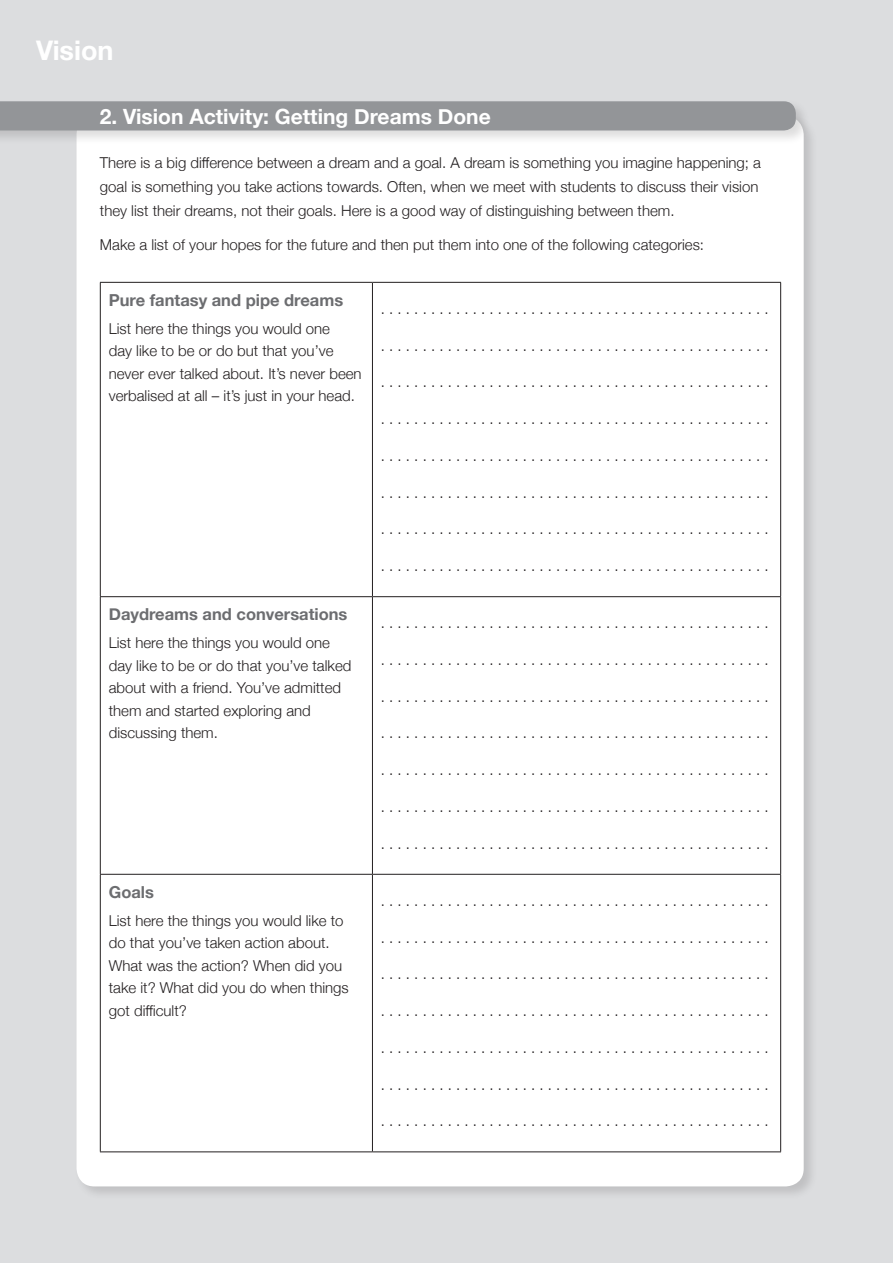
<style>
.page{position:relative;width:893px;height:1263px;background:#dcdddf}
.page>*{position:absolute;margin:0;border:0;box-sizing:border-box;transform-origin:0 0}
.t1{font:700 27px "Helvetica Neue";color:#fff}
._08_activity_heading{font:700 21px "Helvetica Neue";color:#fff}
._06_B_head{font:700 16.5px "Helvetica Neue";color:#6c6d70}
._07_Bullet_list{font:300 15px "Helvetica Neue";color:#231f20}
._04_body_text{font:300 15px/22.5px "Helvetica Neue";color:#231f20}
</style>
<div class="page">
<div style="left:74px;top:114px;width:744px;height:1086px;background:#231f20;opacity:.15"></div>
<div style="left:77px;top:117px;width:727px;height:1069px;background:#fff;border-radius:18px"></div>
<div style="left:0;top:99px;width:810px;height:46px;background:#231f20;opacity:.15"></div>
<div style="left:0;top:101px;width:796px;height:29px;background:#939598"></div>
<hr style="left:100px;top:282px;width:272px;height:1px;background:#231f20">
<hr style="left:100px;top:283px;width:1px;height:313px;background:#231f20">
<hr style="left:372px;top:282px;width:409px;height:1px;background:#231f20">
<hr style="left:372px;top:283px;width:1px;height:313px;background:#231f20">
<hr style="left:780px;top:283px;width:1px;height:313px;background:#231f20">
<hr style="left:100px;top:596px;width:272px;height:1px;background:#231f20">
<hr style="left:100px;top:597px;width:1px;height:277px;background:#231f20">
<hr style="left:372px;top:596px;width:409px;height:1px;background:#231f20">
<hr style="left:372px;top:597px;width:1px;height:277px;background:#231f20">
<hr style="left:780px;top:597px;width:1px;height:277px;background:#231f20">
<hr style="left:100px;top:874px;width:272px;height:1px;background:#231f20">
<hr style="left:100px;top:875px;width:1px;height:276px;background:#231f20">
<hr style="left:372px;top:874px;width:409px;height:1px;background:#231f20">
<hr style="left:372px;top:875px;width:1px;height:276px;background:#231f20">
<hr style="left:780px;top:875px;width:1px;height:276px;background:#231f20">
<hr style="left:100px;top:1151px;width:272px;height:1px;background:#231f20">
<hr style="left:372px;top:1151px;width:409px;height:1px;background:#231f20">
<h1 class="t1" style="left:36px;top:30px;width:79px">Vision</h1>
<p class="_08_activity_heading" style="left:100px;top:100px;width:392px">2. Vision Activity: Getting Dreams Done</p>
<p class="_04_body_text" style="left:100px;top:149px;width:663px;line-height:24px">There is a big difference between a dream and a goal. A dream is something you imagine happening; a goal is something you take actions towards. Often, when we meet with students to discuss their vision they list their dreams, not their goals. Here is a good way of distinguishing between them.</p>
<p class="_04_body_text" style="left:100px;top:233px;width:606px">Make a list of your hopes for the future and then put them into one of the following categories:</p>
<p class="_06_B_head" style="left:109px;top:287px;width:236px">Pure fantasy and pipe dreams</p>
<p class="_04_body_text" style="left:109px;top:316px;width:254px">List here the things you would one<br>day like to be or do but that you’ve never ever talked about. It’s never been verbalised at all – it’s just in your head.</p>
<p class="_06_B_head" style="left:109px;top:601px;width:240px">Daydreams and conversations</p>
<p class="_04_body_text" style="left:109px;top:630px;width:244px">List here the things you would one day like to be or do that you’ve talked about with a friend. You’ve admitted them and started exploring and discussing them.</p>
<p class="_06_B_head" style="left:109px;top:879px;width:47px">Goals</p>
<p class="_04_body_text" style="left:109px;top:908px;width:242px">List here the things you would like to do that you’ve taken action about.<br>What was the action? When did you take it? What did you do when things got difficult?</p>
<p class="_07_Bullet_list" style="left:381px;top:296px;width:389px">. . . . . . . . . . . . . . . . . . . . . . . . . . . . . . . . . . . . . . . . . . . . . . .</p>
<p class="_07_Bullet_list" style="left:381px;top:333px;width:389px">. . . . . . . . . . . . . . . . . . . . . . . . . . . . . . . . . . . . . . . . . . . . . . .</p>
<p class="_07_Bullet_list" style="left:381px;top:370px;width:389px">. . . . . . . . . . . . . . . . . . . . . . . . . . . . . . . . . . . . . . . . . . . . . . .</p>
<p class="_07_Bullet_list" style="left:381px;top:407px;width:389px">. . . . . . . . . . . . . . . . . . . . . . . . . . . . . . . . . . . . . . . . . . . . . . .</p>
<p class="_07_Bullet_list" style="left:381px;top:443px;width:389px">. . . . . . . . . . . . . . . . . . . . . . . . . . . . . . . . . . . . . . . . . . . . . . .</p>
<p class="_07_Bullet_list" style="left:381px;top:480px;width:389px">. . . . . . . . . . . . . . . . . . . . . . . . . . . . . . . . . . . . . . . . . . . . . . .</p>
<p class="_07_Bullet_list" style="left:381px;top:517px;width:389px">. . . . . . . . . . . . . . . . . . . . . . . . . . . . . . . . . . . . . . . . . . . . . . .</p>
<p class="_07_Bullet_list" style="left:381px;top:554px;width:389px">. . . . . . . . . . . . . . . . . . . . . . . . . . . . . . . . . . . . . . . . . . . . . . .</p>
<p class="_07_Bullet_list" style="left:381px;top:611px;width:389px">. . . . . . . . . . . . . . . . . . . . . . . . . . . . . . . . . . . . . . . . . . . . . . .</p>
<p class="_07_Bullet_list" style="left:381px;top:647px;width:389px">. . . . . . . . . . . . . . . . . . . . . . . . . . . . . . . . . . . . . . . . . . . . . . .</p>
<p class="_07_Bullet_list" style="left:381px;top:684px;width:389px">. . . . . . . . . . . . . . . . . . . . . . . . . . . . . . . . . . . . . . . . . . . . . . .</p>
<p class="_07_Bullet_list" style="left:381px;top:721px;width:389px">. . . . . . . . . . . . . . . . . . . . . . . . . . . . . . . . . . . . . . . . . . . . . . .</p>
<p class="_07_Bullet_list" style="left:381px;top:758px;width:389px">. . . . . . . . . . . . . . . . . . . . . . . . . . . . . . . . . . . . . . . . . . . . . . .</p>
<p class="_07_Bullet_list" style="left:381px;top:794px;width:389px">. . . . . . . . . . . . . . . . . . . . . . . . . . . . . . . . . . . . . . . . . . . . . . .</p>
<p class="_07_Bullet_list" style="left:381px;top:831px;width:389px">. . . . . . . . . . . . . . . . . . . . . . . . . . . . . . . . . . . . . . . . . . . . . . .</p>
<p class="_07_Bullet_list" style="left:381px;top:888px;width:389px">. . . . . . . . . . . . . . . . . . . . . . . . . . . . . . . . . . . . . . . . . . . . . . .</p>
<p class="_07_Bullet_list" style="left:381px;top:925px;width:389px">. . . . . . . . . . . . . . . . . . . . . . . . . . . . . . . . . . . . . . . . . . . . . . .</p>
<p class="_07_Bullet_list" style="left:381px;top:962px;width:389px">. . . . . . . . . . . . . . . . . . . . . . . . . . . . . . . . . . . . . . . . . . . . . . .</p>
<p class="_07_Bullet_list" style="left:381px;top:999px;width:389px">. . . . . . . . . . . . . . . . . . . . . . . . . . . . . . . . . . . . . . . . . . . . . . .</p>
<p class="_07_Bullet_list" style="left:381px;top:1035px;width:389px">. . . . . . . . . . . . . . . . . . . . . . . . . . . . . . . . . . . . . . . . . . . . . . .</p>
<p class="_07_Bullet_list" style="left:381px;top:1072px;width:389px">. . . . . . . . . . . . . . . . . . . . . . . . . . . . . . . . . . . . . . . . . . . . . . .</p>
<p class="_07_Bullet_list" style="left:381px;top:1109px;width:389px">. . . . . . . . . . . . . . . . . . . . . . . . . . . . . . . . . . . . . . . . . . . . . . .</p>
</div>
